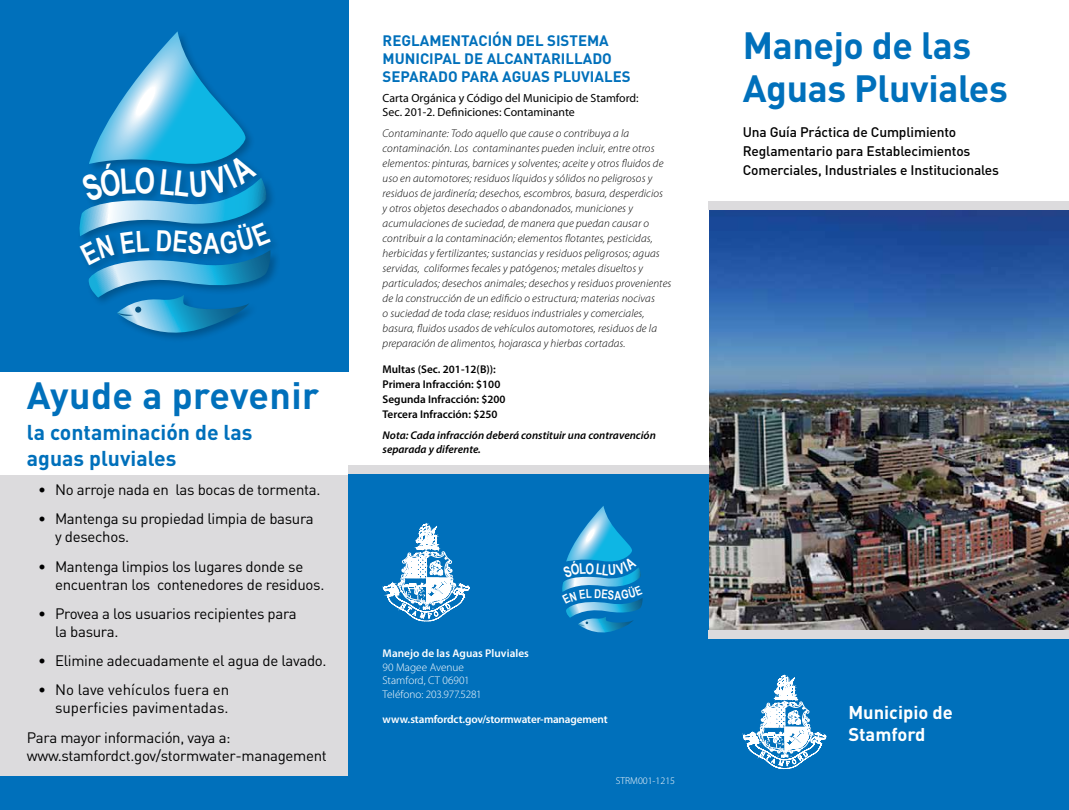
<style>
.page{position:relative;width:1069px;height:810px;background:#fff}
.page>*{position:absolute;margin:0;border:0;box-sizing:border-box;transform-origin:0 0}
.t1{font:700 37.5px/42.5px "DIN";letter-spacing:-.01em;color:#0070bb}
.t2{font:700 37.5px "DIN";letter-spacing:.01em;color:#0070bb}
.t3{font:700 21.25px/25.5px "DIN";color:#0070bb}
.t4{font:700 18.25px/22px "DIN";color:#fff}
.t5{font:15px/18px "DIN";letter-spacing:-.02em;color:#000}
.t6{font:700 15px/18px "DIN";color:#0070bb}
.t7{font:15px/18px "DIN";color:#000;text-align:right}
.t8{font:500 13.75px/18.8px "DIN";letter-spacing:-.01em;color:#000}
.t9{font:11.88px/14.2px "Myriad Pro";color:#000}
.t10{font:italic 300 11.25px/15px "Myriad Pro";letter-spacing:.01em;color:#000}
.t11{font:600 11.25px/15px "Myriad Pro";color:#000}
.t12{font:italic 600 11.25px/13.8px "Myriad Pro";color:#000}
.t13{font:600 11.25px "Myriad Pro";letter-spacing:-.01em;color:#fff}
.t14{font:300 11.25px/13.5px "Myriad Pro";color:#fff}
.t15{font:300 10px "Myriad Pro";color:#fff}
</style>
<div class="page">
<div style="left:0;top:0;width:349px;height:371px;background:#0070bb"></div>
<div style="left:0;top:475px;width:349px;height:311px;background:#dcdbdd"></div>
<div style="left:0;top:776px;width:349px;height:34px;background:#0070bb"></div>
<div style="left:349px;top:467px;width:360px;height:343px;background:#0070bb"></div>
<div style="left:709px;top:596px;width:360px;height:214px;background:#0070bb"></div>
<img style="left:709px;top:210px;width:360px;height:420px">
<svg style="left:383px;top:523px;width:87px;height:99px"></svg>
<div style="left:709px;top:201px;width:360px;height:9px;background:#dcdbdd"></div>
<div style="left:709px;top:630px;width:360px;height:9px;background:#dcdbdd"></div>
<div style="left:349px;top:465px;width:360px;height:8px;background:#dcdbdd"></div>
<svg style="left:743px;top:674px;width:83px;height:96px"></svg>
<svg style="left:562px;top:506px;width:81px;height:127px"></svg>
<svg style="left:79px;top:31px;width:192px;height:308px"></svg>
<h1 class="t2" style="left:27px;top:371px;width:294px">Ayude a prevenir</h1>
<h2 class="t3" style="left:27px;top:419px;width:227px">la contaminación de las aguas pluviales</h2>
<h3 class="t5" style="left:38px;top:480px;width:284px">• No arroje nada en las bocas de tormenta.</h3>
<h3 class="t5" style="left:55px;top:510px;width:260px;text-indent:-17px">• Mantenga su propiedad limpia de basura y desechos.</h3>
<h3 class="t5" style="left:55px;top:557px;width:271px;text-indent:-17px">• Mantenga limpios los lugares donde se encuentran los contenedores de residuos.</h3>
<h3 class="t5" style="left:55px;top:604px;width:243px;text-indent:-17px">• Provea a los usuarios recipientes para la basura.</h3>
<h3 class="t5" style="left:38px;top:651px;width:290px">• Elimine adecuadamente el agua de lavado.</h3>
<h3 class="t7" style="left:38px;top:681px;width:193px">• No lave vehículos fuera en superficies pavimentadas.</h3>
<h3 class="t5" style="left:27px;top:728px;width:301px">Para mayor información, vaya a: www.stamfordct.gov/stormwater-management</h3>
<h3 class="t6" style="left:382px;top:31px;width:250px">REGLAMENTACIÓN DEL SISTEMA<br>MUNICIPAL DE ALCANTARILLADO<br>SEPARADO PARA AGUAS PLUVIALES</h3>
<p class="t9" style="left:382px;top:91px;width:258px">Carta Orgánica y Código del Municipio de Stamford:<br>Sec. 201-2. Definiciones: Contaminante</p>
<p class="t10" style="left:382px;top:126px;width:290px">Contaminante: Todo aquello que cause o contribuya a la contaminación. Los contaminantes pueden incluir, entre otros elementos: pinturas, barnices y solventes; aceite y otros fluidos de uso en automotores; residuos líquidos y sólidos no peligrosos y residuos de jardinería; desechos, escombros, basura, desperdicios<br>y otros objetos desechados o abandonados, municiones y acumulaciones de suciedad, de manera que puedan causar o contribuir a la contaminación; elementos flotantes, pesticidas, herbicidas y fertilizantes; sustancias y residuos peligrosos; aguas servidas, coliformes fecales y patógenos; metales disueltos y particulados; desechos animales; desechos y residuos provenientes de la construcción de un edificio o estructura; materias nocivas<br>o suciedad de toda clase; residuos industriales y comerciales, basura, fluidos usados de vehículos automotores, residuos de la preparación de alimentos, hojarasca y hierbas cortadas.</p>
<p class="t11" style="left:382px;top:362px;width:125px">Multas (Sec. 201-12(B)):<br>Primera Infracción: $100<br>Segunda Infracción: $200<br>Tercera Infracción: $250</p>
<p class="t12" style="left:382px;top:428px;width:275px">Nota: Cada infracción deberá constituir una contravención separada y diferente.</p>
<p class="t13" style="left:382px;top:647px;width:148px">Manejo de las Aguas Pluviales</p>
<p class="t14" style="left:382px;top:660px;width:101px">90 Magee Avenue<br>Stamford, CT 06901<br>Teléfono: 203.977.5281</p>
<p class="t13" style="left:382px;top:712px;width:227px">www.stamfordct.gov/stormwater-management</p>
<p class="t15" style="left:616px;top:775px;width:61px">STRM001-1215</p>
<h1 class="t1" style="left:742px;top:23px;width:267px">Manejo de las<br>Aguas Pluviales</h1>
<p class="t8" style="left:742px;top:122px;width:258px">Una Guía Práctica de Cumplimiento<br>Reglamentario para Establecimientos<br>Comerciales, Industriales e Institucionales</p>
<h3 class="t4" style="left:848px;top:701px;width:106px">Municipio de<br>Stamford</h3>
</div>
